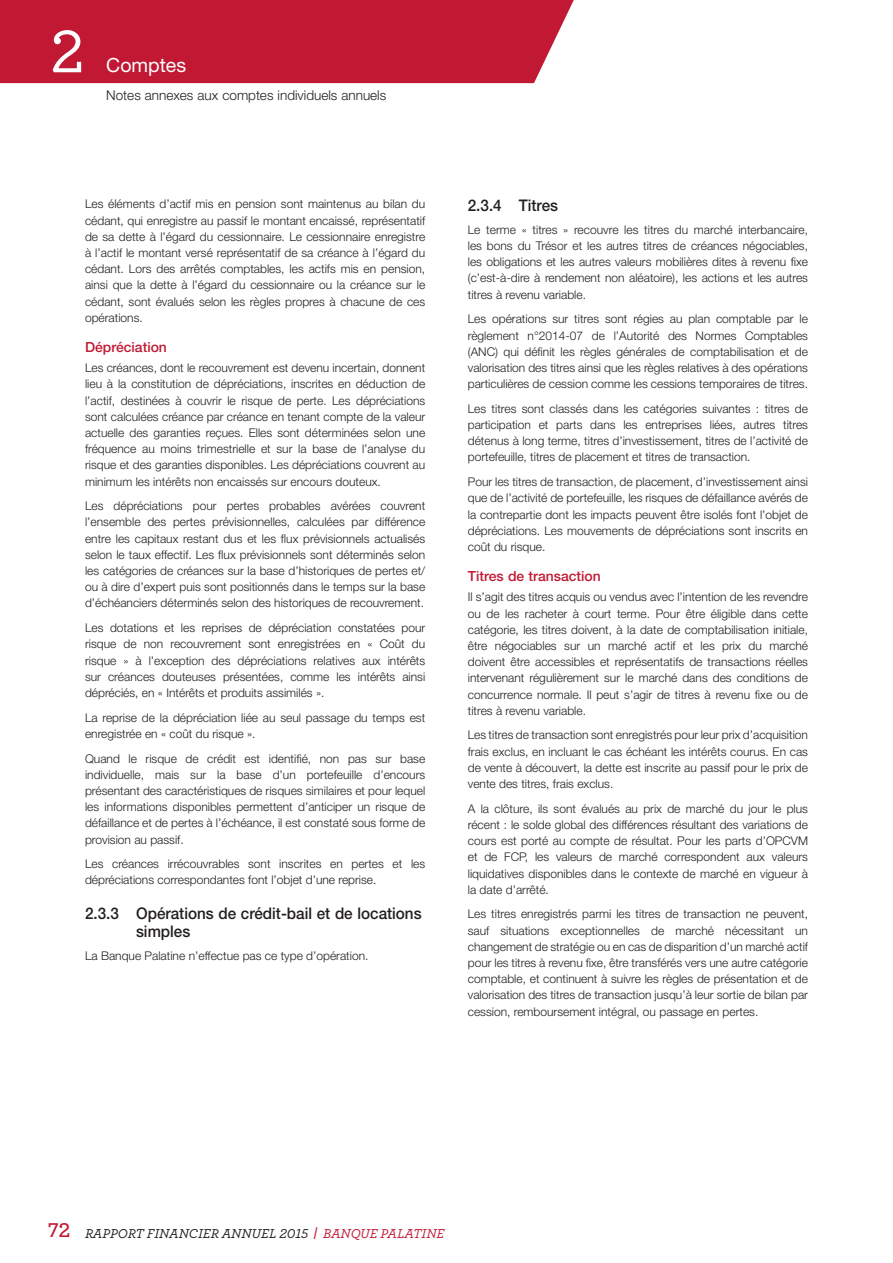
<style>
.page{position:relative;width:893px;height:1263px;background:#fff}
.page>*{position:absolute;margin:0;border:0;box-sizing:border-box;transform-origin:0 0}
.t1{font:500 63px "Archer";color:#fff}
.t2{font:19.5px "Helvetica Neue LT Std";color:#fff}
.t3{font:500 16.05px/18px "Helvetica Neue LT Std";color:#231f20;scale:.95 1}
.t4{font:500 13.95px "Helvetica Neue LT Std";color:#c11933}
.t5{font:italic 500 13.5px "Archer";color:#231f20}
.t6{font:300 13.5px "Helvetica Neue LT Std";color:#231f20}
.t7{font:300 12px/16.2px "Helvetica Neue LT Std";color:#231f20;text-align:justify}
.s1{font-weight:600;font-style:normal;font-size:21px;color:#c11933}
.s2{font-family:"Helvetica Neue LT Std";font-weight:300;font-size:16.5px;color:#c11933}
.s3{color:#c11933}
</style>
<div class="page">
<div style="left:0;top:0;width:574px;height:83px;background:#c11933"></div>
<h1 class="t1" style="left:50px;top:27px;width:37px">2</h1>
<h2 class="t2" style="left:106px;top:58px;width:81px">Comptes</h2>
<p class="t6" style="left:106px;top:90px;width:281px">Notes annexes aux comptes individuels annuels</p>
<p class="t7" style="left:85px;top:198px;width:342px">Les éléments d’actif mis en pension sont maintenus au bilan du cédant, qui enregistre au passif le montant encaissé, représentatif de sa dette à l’égard du cessionnaire. Le cessionnaire enregistre à l’actif le montant versé représentatif de sa créance à l’égard du cédant. Lors des arrêtés comptables, les actifs mis en pension, ainsi que la dette à l’égard du cessionnaire ou la créance sur le cédant, sont évalués selon les règles propres à chacune de ces opérations.</p>
<p class="t4" style="left:85px;top:342px;width:83px">Dépréciation</p>
<p class="t7" style="left:85px;top:361px;width:342px">Les créances, dont le recouvrement est devenu incertain, donnent lieu à la constitution de dépréciations, inscrites en déduction de l’actif, destinées à couvrir le risque de perte. Les dépréciations sont calculées créance par créance en tenant compte de la valeur actuelle des garanties reçues. Elles sont déterminées selon une fréquence au moins trimestrielle et sur la base de l’analyse du risque et des garanties disponibles. Les dépréciations couvrent au minimum les intérêts non encaissés sur encours douteux.</p>
<p class="t7" style="left:85px;top:499px;width:342px">Les dépréciations pour pertes probables avérées couvrent l’ensemble des pertes prévisionnelles, calculées par différence entre les capitaux restant dus et les flux prévisionnels actualisés selon le taux effectif. Les flux prévisionnels sont déterminés selon les catégories de créances sur la base d’historiques de pertes et/ ou à dire d’expert puis sont positionnés dans le temps sur la base d’échéanciers déterminés selon des historiques de recouvrement.</p>
<p class="t7" style="left:85px;top:621px;width:342px">Les dotations et les reprises de dépréciation constatées pour risque de non recouvrement sont enregistrées en « Coût du risque » à l’exception des dépréciations relatives aux intérêts sur créances douteuses présentées, comme les intérêts ainsi dépréciés, en « Intérêts et produits assimilés ».</p>
<p class="t7" style="left:85px;top:711px;width:342px">La reprise de la dépréciation liée au seul passage du temps est enregistrée en « coût du risque ».</p>
<p class="t7" style="left:85px;top:752px;width:342px">Quand le risque de crédit est identifié, non pas sur base individuelle, mais sur la base d’un portefeuille d’encours présentant des caractéristiques de risques similaires et pour lequel les informations disponibles permettent d’anticiper un risque de défaillance et de pertes à l’échéance, il est constaté sous forme de provision au passif.</p>
<p class="t7" style="left:85px;top:857px;width:342px">Les créances irrécouvrables sont inscrites en pertes et les dépréciations correspondantes font l’objet d’une reprise.</p>
<h3 class="t3" style="left:136px;top:907px;width:302px;text-indent:-51px">2.3.3 Opérations de crédit-bail et de locations simples</h3>
<p class="t7" style="left:85px;top:949px;width:285px">La Banque Palatine n’effectue pas ce type d’opération.</p>
<h3 class="t3" style="left:468px;top:199px;width:97px">2.3.4 Titres</h3>
<p class="t7" style="left:468px;top:223px;width:342px">Le terme « titres » recouvre les titres du marché interbancaire, les bons du Trésor et les autres titres de créances négociables, les obligations et les autres valeurs mobilières dites à revenu fixe (c’est-à-dire à rendement non aléatoire), les actions et les autres titres à revenu variable.</p>
<p class="t7" style="left:468px;top:312px;width:342px">Les opérations sur titres sont régies au plan comptable par le règlement n°2014-07 de l’Autorité des Normes Comptables (ANC) qui définit les règles générales de comptabilisation et de valorisation des titres ainsi que les règles relatives à des opérations particulières de cession comme les cessions temporaires de titres.</p>
<p class="t7" style="left:468px;top:402px;width:342px">Les titres sont classés dans les catégories suivantes : titres de participation et parts dans les entreprises liées, autres titres détenus à long terme, titres d’investissement, titres de l’activité de portefeuille, titres de placement et titres de transaction.</p>
<p class="t7" style="left:468px;top:475px;width:342px">Pour les titres de transaction, de placement, d’investissement ainsi que de l’activité de portefeuille, les risques de défaillance avérés de la contrepartie dont les impacts peuvent être isolés font l’objet de dépréciations. Les mouvements de dépréciations sont inscrits en coût du risque.</p>
<p class="t4" style="left:468px;top:571px;width:135px">Titres de transaction</p>
<p class="t7" style="left:468px;top:590px;width:342px">Il s’agit des titres acquis ou vendus avec l’intention de les revendre ou de les racheter à court terme. Pour être éligible dans cette catégorie, les titres doivent, à la date de comptabilisation initiale, être négociables sur un marché actif et les prix du marché doivent être accessibles et représentatifs de transactions réelles intervenant régulièrement sur le marché dans des conditions de concurrence normale. Il peut s’agir de titres à revenu fixe ou de titres à revenu variable.</p>
<p class="t7" style="left:468px;top:729px;width:342px">Les titres de transaction sont enregistrés pour leur prix d’acquisition frais exclus, en incluant le cas échéant les intérêts courus. En cas de vente à découvert, la dette est inscrite au passif pour le prix de vente des titres, frais exclus.</p>
<p class="t7" style="left:468px;top:802px;width:342px">A la clôture, ils sont évalués au prix de marché du jour le plus récent : le solde global des différences résultant des variations de cours est porté au compte de résultat. Pour les parts d’OPCVM et de FCP, les valeurs de marché correspondent aux valeurs liquidatives disponibles dans le contexte de marché en vigueur à la date d’arrêté.</p>
<p class="t7" style="left:468px;top:908px;width:342px">Les titres enregistrés parmi les titres de transaction ne peuvent, sauf situations exceptionnelles de marché nécessitant un changement de stratégie ou en cas de disparition d’un marché actif pour les titres à revenu fixe, être transférés vers une autre catégorie comptable, et continuent à suivre les règles de présentation et de valorisation des titres de transaction jusqu’à leur sortie de bilan par cession, remboursement intégral, ou passage en pertes.</p>
<p class="t5" style="left:48px;top:1228px;width:398px"><span class="s1">72</span> RAPPORT FINANCIER ANNUEL 2015 <span class="s2">I</span> <span class="s3">BANQUE PALATINE</span></p>
</div>
